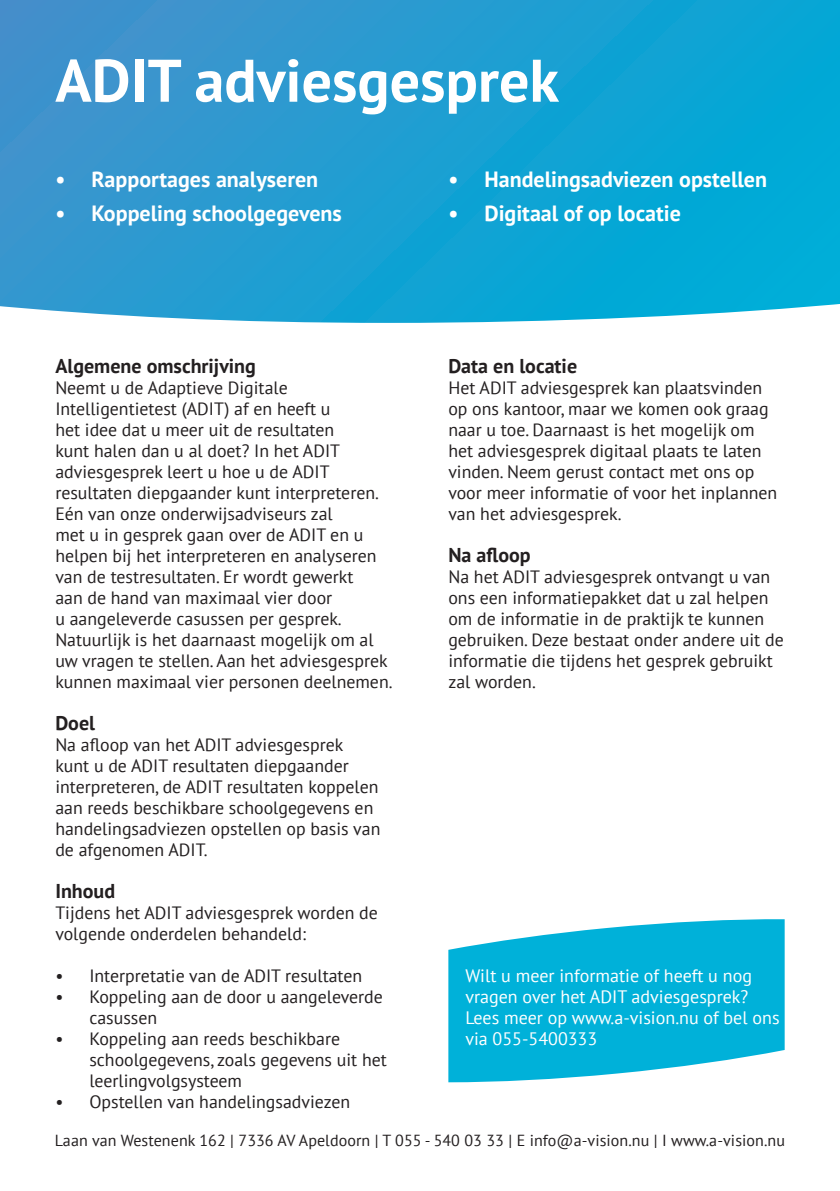
<style>
.page{position:relative;width:840px;height:1191px;background:#fff}
.page>*{position:absolute;margin:0;border:0;box-sizing:border-box;transform-origin:0 0}
.Titel_voorkant{font:700 60px "PT Sans";color:#fff}
.t1{font:700 22px "PT Sans";color:#fff}
.Patte_tekst{font:700 20px "PT Sans";color:#231f20}
.Patte_tekst_wit{font:18px/21px "PT Sans";color:#fff}
.Patte_tekst-2{font:17.8px/21px "PT Sans";color:#231f20}
.t2{font:16px "PT Sans";letter-spacing:.005em;color:#231f20}
</style>
<div class="page">
<svg style="left:0;top:0;width:839px;height:323px;background:#20a0d2"></svg>
<svg style="left:448px;top:919px;width:336px;height:163px;background:#21bbde"></svg>
<p class="Titel_voorkant" style="left:55px;top:41px;width:505px">ADIT adviesgesprek</p>
<p class="t1" style="left:55px;top:164px;width:264px">• Rapportages analyseren</p>
<p class="t1" style="left:55px;top:198px;width:288px">• Koppeling schoolgegevens</p>
<p class="Patte_tekst" style="left:55px;top:352px;width:202px">Algemene omschrijving</p>
<p class="Patte_tekst-2" style="left:55px;top:376px;width:338px">Neemt u de Adaptieve Digitale Intelligentietest (ADIT) af en heeft u<br>het idee dat u meer uit de resultaten<br>kunt halen dan u al doet? In het ADIT adviesgesprek leert u hoe u de ADIT resultaten diepgaander kunt interpreteren.<br>Eén van onze onderwijsadviseurs zal<br>met u in gesprek gaan over de ADIT en u helpen bij het interpreteren en analyseren van de testresultaten. Er wordt gewerkt<br>aan de hand van maximaal vier door<br>u aangeleverde casussen per gesprek.<br>Natuurlijk is het daarnaast mogelijk om al uw vragen te stellen. Aan het adviesgesprek kunnen maximaal vier personen deelnemen.</p>
<p class="Patte_tekst" style="left:55px;top:709px;width:41px">Doel</p>
<p class="Patte_tekst-2" style="left:55px;top:733px;width:326px">Na afloop van het ADIT adviesgesprek kunt u de ADIT resultaten diepgaander interpreteren, de ADIT resultaten koppelen aan reeds beschikbare schoolgegevens en handelingsadviezen opstellen op basis van de afgenomen ADIT.</p>
<p class="Patte_tekst" style="left:55px;top:877px;width:61px">Inhoud</p>
<p class="Patte_tekst-2" style="left:55px;top:901px;width:324px">Tijdens het ADIT adviesgesprek worden de volgende onderdelen behandeld:</p>
<p class="Patte_tekst-2" style="left:55px;top:964px;width:308px">• Interpretatie van de ADIT resultaten</p>
<p class="Patte_tekst-2" style="left:89px;top:985px;width:295px;text-indent:-34px">• Koppeling aan de door u aangeleverde casussen</p>
<p class="Patte_tekst-2" style="left:89px;top:1027px;width:299px;text-indent:-34px">• Koppeling aan reeds beschikbare schoolgegevens, zoals gegevens uit het leerlingvolgsysteem</p>
<p class="Patte_tekst-2" style="left:55px;top:1090px;width:296px">• Opstellen van handelingsadviezen</p>
<p class="t1" style="left:448px;top:165px;width:320px">• Handelingsadviezen opstellen</p>
<p class="t1" style="left:448px;top:199px;width:234px">• Digitaal of op locatie</p>
<p class="Patte_tekst" style="left:448px;top:352px;width:130px">Data en locatie</p>
<p class="Patte_tekst-2" style="left:448px;top:376px;width:330px">Het ADIT adviesgesprek kan plaatsvinden op ons kantoor, maar we komen ook graag naar u toe. Daarnaast is het mogelijk om het adviesgesprek digitaal plaats te laten vinden. Neem gerust contact met ons op voor meer informatie of voor het inplannen van het adviesgesprek.</p>
<p class="Patte_tekst" style="left:448px;top:541px;width:84px">Na afloop</p>
<p class="Patte_tekst-2" style="left:448px;top:565px;width:336px">Na het ADIT adviesgesprek ontvangt u van ons een informatiepakket dat u zal helpen om de informatie in de praktijk te kunnen gebruiken. Deze bestaat onder andere uit de informatie die tijdens het gesprek gebruikt zal worden.</p>
<p class="Patte_tekst_wit" style="left:465px;top:964px;width:315px">Wilt u meer informatie of heeft u nog vragen over het ADIT adviesgesprek?<br>Lees meer op www.a-vision.nu of bel ons via 055-5400333</p>
<p class="t2" style="left:55px;top:1130px;width:731px">Laan van Westenenk 162 | 7336 AV Apeldoorn | T 055 - 540 03 33 | E info@a-vision.nu | I www.a-vision.nu</p>
</div>
